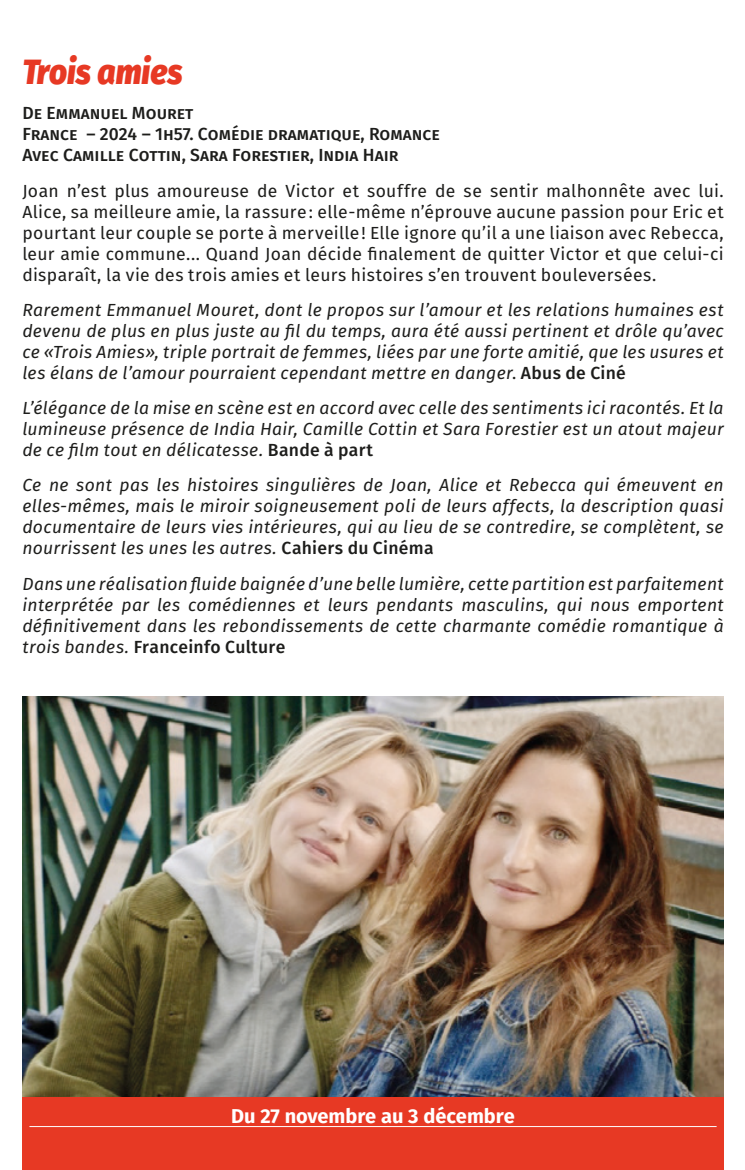
<style>
.page{position:relative;width:745px;height:1170px;background:#fff}
.page>*{position:absolute;margin:0;border:0;box-sizing:border-box;transform-origin:0 0}
._1_Titre{font:italic 800 35px "Fira Sans";color:#e73924;scale:.9 1}
._4_Horaires{font:700 20px "Fira Sans";color:#fff}
._3_Txt_c{font:italic 17.5px/21px "Fira Sans";letter-spacing:.02em;color:#1d1d1b;text-align:justify}
._3_Txt_c-2{font:17.5px/21px "Fira Sans";letter-spacing:.02em;color:#1d1d1b;text-align:justify}
._2_Distri{font:500 17.5px "Fira Sans";color:#1d1d1b}
.s1{font-style:normal}
.s2{font-weight:500;font-style:normal}
</style>
<div class="page">
<div style="left:22px;top:1096px;width:701px;height:73px;background:#e73924"></div>
<hr style="left:29px;top:1125px;width:687px;height:1px;background:#fff">
<img style="left:22px;top:696px;width:701px;height:400px">
<p class="_1_Titre" style="left:22px;top:40px;width:179px">Trois amies</p>
<p class="_2_Distri" style="left:22px;top:99px;width:172px">De Emmanuel Mouret</p>
<p class="_2_Distri" style="left:22px;top:120px;width:419px">France – 2024 – 1h57. Comédie dramatique, Romance</p>
<p class="_2_Distri" style="left:22px;top:141px;width:377px">Avec Camille Cottin, Sara Forestier, India Hair</p>
<p class="_3_Txt_c-2" style="left:22px;top:179px;width:702px">Joan n’est plus amoureuse de Victor et souffre de se sentir malhonnête avec lui.<br>Alice, sa meilleure amie, la rassure: elle-même n’éprouve aucune passion pour Eric et pourtant leur couple se porte à merveille! Elle ignore qu’il a une liaison avec Rebecca, leur amie commune... Quand Joan décide finalement de quitter Victor et que celui-ci disparaît, la vie des trois amies et leurs histoires s’en trouvent bouleversées.</p>
<p class="_3_Txt_c" style="left:22px;top:299px;width:702px">Rarement Emmanuel Mouret, dont le propos sur l’amour et les relations humaines est devenu de plus en plus juste au fil du temps, aura été aussi pertinent et drôle qu’avec ce «Trois Amies», triple portrait de femmes, liées par une forte amitié, que les usures et les élans de l’amour pourraient cependant mettre en danger<span class="s1">.</span> <span class="s2">Abus de Ciné</span></p>
<p class="_3_Txt_c" style="left:22px;top:397px;width:702px">L’élégance de la mise en scène est en accord avec celle des sentiments ici racontés. Et la lumineuse présence de India Hair, Camille Cottin et Sara Forestier est un atout majeur de ce film tout en délicatesse. <span class="s2">Bande à part</span></p>
<p class="_3_Txt_c" style="left:22px;top:474px;width:702px">Ce ne sont pas les histoires singulières de Joan, Alice et Rebecca qui émeuvent en elles-mêmes, mais le miroir soigneusement poli de leurs affects, la description quasi documentaire de leurs vies intérieures, qui au lieu de se contredire, se complètent, se nourrissent les unes les autres. <span class="s2">Cahiers du Cinéma</span></p>
<p class="_3_Txt_c" style="left:22px;top:572px;width:702px">Dans une réalisation fluide baignée d’une belle lumière, cette partition est parfaitement interprétée par les comédiennes et leurs pendants masculins, qui nous emportent définitivement dans les rebondissements de cette charmante comédie romantique à trois bandes. <span class="s2">Franceinfo Culture</span></p>
<p class="_4_Horaires" style="left:231px;top:1098px;width:285px">Du 27 novembre au 3 décembre</p>
</div>
